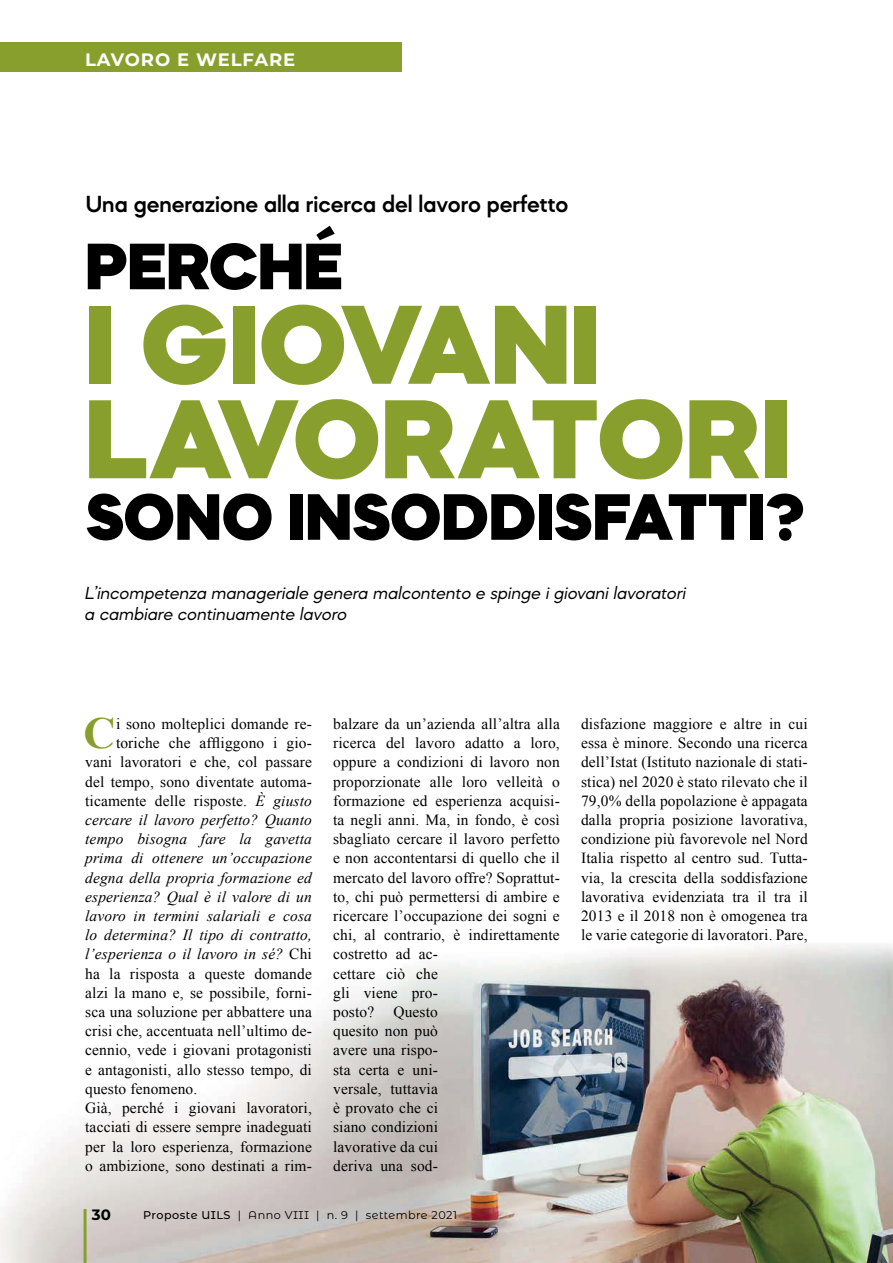
<style>
.page{position:relative;width:893px;height:1263px;background:#fff}
.page>*{position:absolute;margin:0;border:0;box-sizing:border-box;transform-origin:0 0}
.t1{font:900 115.5px/94.5px "Mazzard M";letter-spacing:.01em;color:#899f2d}
.t2{font:900 67.5px "Mazzard M";letter-spacing:.01em;color:#000}
.t3{font:700 44.4px "Times New Roman";color:#899f2d}
.t4{font:600 24px "Mazzard M";color:#000}
.t5{font:italic 18px/21.6px "Mazzard M";color:#000}
.t6{font:700 18px "Montserrat";letter-spacing:.05em;color:#fff}
.t7{font:15.45px/19.2px "Times New Roman";letter-spacing:.01em;color:#000}
.t8{font:italic 15.45px "Times New Roman";letter-spacing:.01em;color:#000}
.t9{font:700 15px "Montserrat Alternates";color:#000}
.t10{font:11.25px "Montserrat Alternates";letter-spacing:.04em;color:#000}
.s1{font-style:italic}
.s2{font-style:normal}
.s3{font-weight:500}
</style>
<div class="page">
<div style="left:0;top:43px;width:402px;height:29px;background:#899f2d"></div>
<img style="left:0;top:944px;width:893px;height:319px">
<hr style="left:84px;top:1209px;width:3px;height:54px;background:#899f2d">
<p class="t6" style="left:85px;top:47px;width:212px">LAVORO E WELFARE</p>
<h3 class="t4" style="left:86px;top:188px;width:484px">Una generazione alla ricerca del lavoro perfetto</h3>
<h2 class="t2" style="left:86px;top:224px;width:258px">PERCHÉ</h2>
<h1 class="t1" style="left:86px;top:296px;width:706px">I GIOVANI<br>LAVORATORI</h1>
<h2 class="t2" style="left:86px;top:474px;width:721px">SONO INSODDISFATTI?</h2>
<p class="t5" style="left:85px;top:581px;width:603px">L’incompetenza manageriale genera malcontento e spinge i giovani lavoratori a cambiare continuamente lavoro</p>
<h3 class="t3" style="left:83px;top:703px;width:34px">C</h3>
<p class="t7" style="left:116px;top:714px;width:197px">i sono molteplici domande re-</p>
<p class="t7" style="left:116px;top:733px;width:197px">toriche che affliggono i gio-</p>
<p class="t7" style="left:85px;top:752px;width:228px">vani lavoratori e che, col passare</p>
<p class="t7" style="left:85px;top:772px;width:228px">del tempo, sono diventate automa-</p>
<p class="t7" style="left:85px;top:791px;width:228px">ticamente delle risposte. <span class="s1">È giusto</span></p>
<p class="t8" style="left:85px;top:809px;width:228px">cercare il lavoro perfetto? Quanto</p>
<p class="t8" style="left:85px;top:828px;width:228px">tempo bisogna fare la gavetta</p>
<p class="t8" style="left:85px;top:848px;width:228px">prima di ottenere un’occupazione</p>
<p class="t8" style="left:85px;top:867px;width:228px">degna della propria formazione ed</p>
<p class="t8" style="left:85px;top:886px;width:228px">esperienza? Qual è il valore di un</p>
<p class="t8" style="left:85px;top:905px;width:228px">lavoro in termini salariali e cosa</p>
<p class="t8" style="left:85px;top:924px;width:228px">lo determina? Il tipo di contratto,</p>
<p class="t8" style="left:85px;top:944px;width:228px">l’esperienza o il lavoro in sé? <span class="s2">Chi</span></p>
<p class="t7" style="left:85px;top:964px;width:228px">ha la risposta a queste domande</p>
<p class="t7" style="left:85px;top:983px;width:228px">alzi la mano e, se possibile, forni-</p>
<p class="t7" style="left:85px;top:1002px;width:228px">sca una soluzione per abbattere una</p>
<p class="t7" style="left:85px;top:1021px;width:228px">crisi che, accentuata nell’ultimo de-</p>
<p class="t7" style="left:85px;top:1040px;width:228px">cennio, vede i giovani protagonisti</p>
<p class="t7" style="left:85px;top:1060px;width:228px">e antagonisti, allo stesso tempo, di</p>
<p class="t7" style="left:85px;top:1079px;width:114px">questo fenomeno.</p>
<p class="t7" style="left:85px;top:1098px;width:228px">Già, perché i giovani lavoratori,</p>
<p class="t7" style="left:85px;top:1117px;width:228px">tacciati di essere sempre inadeguati</p>
<p class="t7" style="left:85px;top:1136px;width:228px">per la loro esperienza, formazione</p>
<p class="t7" style="left:85px;top:1156px;width:228px">o ambizione, sono destinati a rim-</p>
<p class="t7" style="left:333px;top:714px;width:228px">balzare da un’azienda all’altra alla ricerca del lavoro adatto a loro, oppure a condizioni di lavoro non proporzionate alle loro velleità o formazione ed esperienza acquisi&shy;ta negli anni. Ma, in fondo, è così sbagliato cercare il lavoro perfetto e non accontentarsi di quello che il mercato del lavoro offre? Soprattut&shy;to, chi può permettersi di ambire e ricercare l’occupazione dei sogni e chi, al contrario, è indirettamente costretto ad ac-<br>cettare ciò che<br>gli viene pro-<br>posto? Questo<br>quesito non può<br>avere una rispo-<br>sta certa e uni-<br>versale, tuttavia<br>è provato che ci<br>siano condizioni<br>lavorative da cui<br>deriva una sod-</p>
<p class="t7" style="left:581px;top:714px;width:228px;text-align:justify">disfazione maggiore e altre in cui essa è minore. Secondo una ricerca dell’Istat (Istituto nazionale di stati&shy;stica) nel 2020 è stato rilevato che il 79,0% della popolazione è appagata dalla propria posizione lavorativa, condizione più favorevole nel Nord Italia rispetto al centro sud. Tutta&shy;via, la crescita della soddisfazione lavorativa evidenziata tra il tra il 2013 e il 2018 non è omogenea tra le varie categorie di lavoratori. Pare,</p>
<p class="t9" style="left:92px;top:1204px;width:21px">30</p>
<p class="t10" style="left:143px;top:1208px;width:315px"><span class="s3">Proposte UILS</span> | Anno VIII | n. 9 | settembre 2021</p>
</div>
